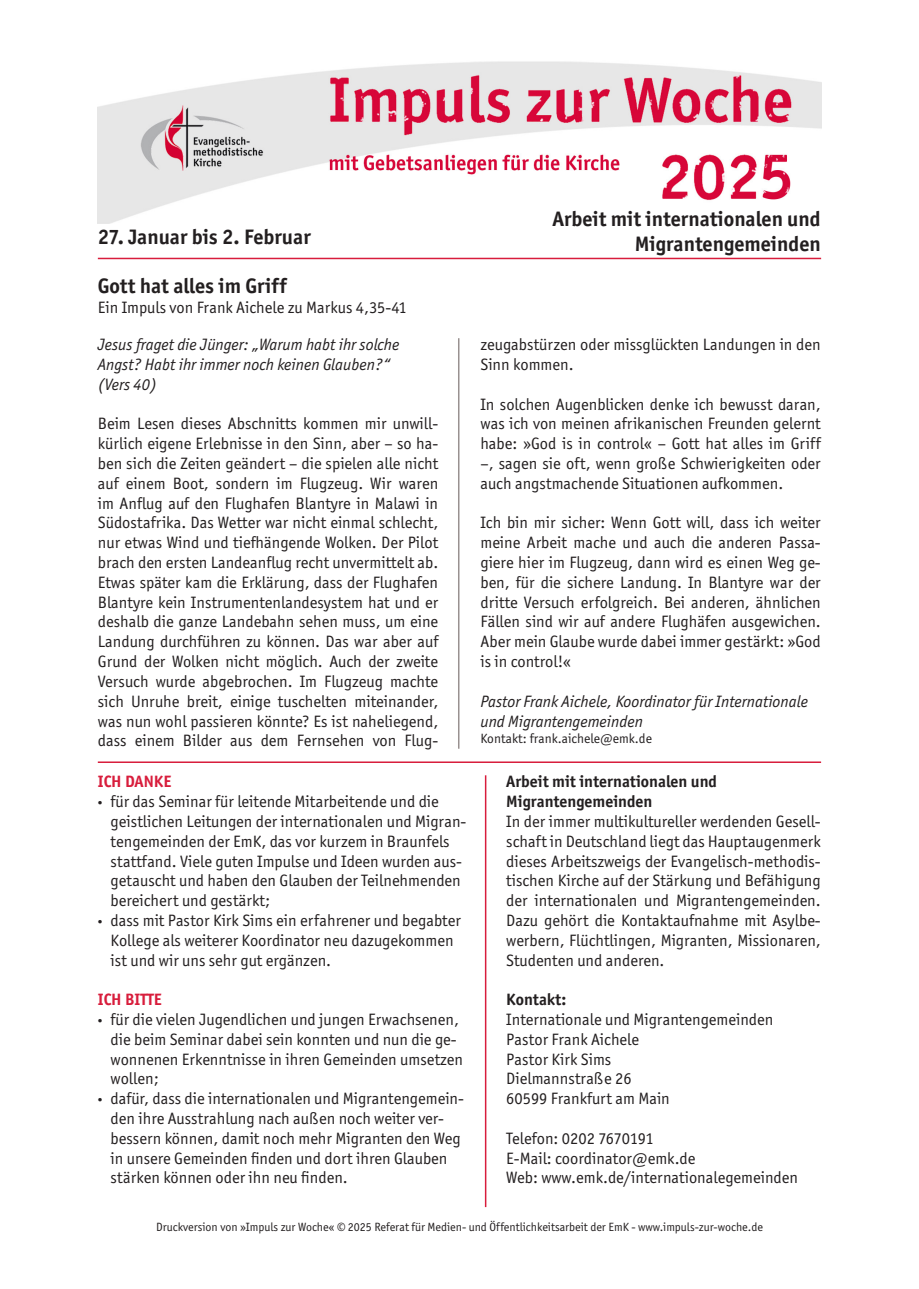
<style>
.page{position:relative;width:919px;height:1289px;background:#fff}
.page>*{position:absolute;margin:0;border:0;box-sizing:border-box;transform-origin:0 0}
.t1{font:700 21px "Officina Sans ITC Std";color:#231f20}
.t2{font:16.5px/19.8px "Officina Sans ITC Std";color:#231f20}
.t3{font:italic 16.5px/19.8px "Officina Sans ITC Std";color:#231f20}
.t4{font:700 16.5px "Officina Sans ITC Std";color:#231f20}
.t5{font:700 16.5px "Officina Sans ITC Std";color:#d81d3c}
.t6{font:13.5px "Officina Sans ITC Std";color:#231f20}
.t7{font:12px "Officina Sans ITC Std";color:#231f20}
.s1{font-family:"Myriad Pro"}
</style>
<div class="page">
<img style="left:98px;top:61px;width:723px;height:162px">
<hr style="left:98px;top:761px;width:723px;height:2px;background:#d81d3c">
<hr style="left:485px;top:775px;width:1px;height:431px;background:#d81d3c">
<hr style="left:98px;top:258px;width:723px;height:1px;background:#d81d3c">
<hr style="left:458px;top:338px;width:1px;height:410px;background:#999190">
<p class="t1" style="left:98px;top:224px;width:214px">27. Januar bis 2. Februar</p>
<p class="t1" style="left:98px;top:272px;width:190px">Gott hat alles im Griff</p>
<p class="t2" style="left:98px;top:297px;width:310px">Ein Impuls von Frank Aichele zu Markus 4,35-41</p>
<p class="t3" style="left:98px;top:335px;width:303px">Jesus fraget die Jünger: „Warum habt ihr solche<br>Angst? Habt ihr immer noch keinen Glauben?“</p>
<p class="t3" style="left:98px;top:374px;width:61px">(Vers 40)</p>
<p class="t2" style="left:98px;top:414px;width:342px;text-align:justify">Beim Lesen dieses Abschnitts kommen mir unwill&shy;kürlich eigene Erlebnisse in den Sinn, aber – so ha&shy;ben sich die Zeiten geändert – die spielen alle nicht auf einem Boot, sondern im Flugzeug. Wir waren im Anflug auf den Flughafen Blantyre in Malawi in Südostafrika. Das Wetter war nicht einmal schlecht, nur etwas Wind und tiefhängende Wolken. Der Pilot brach den ersten Landeanflug recht unvermittelt ab.<br>Etwas später kam die Erklärung, dass der Flughafen Blantyre kein Instrumentenlandesystem hat und er deshalb die ganze Landebahn sehen muss, um eine Landung durchführen zu können. Das war aber auf Grund der Wolken nicht möglich. Auch der zweite Versuch wurde abgebrochen. Im Flugzeug machte sich Unruhe breit, einige tuschelten miteinander, was nun wohl passieren könnte? Es ist naheliegend, dass einem Bilder aus dem Fernsehen von Flug-</p>
<p class="t1" style="left:552px;top:205px;width:270px">Arbeit mit internationalen und</p>
<p class="t1" style="left:634px;top:231px;width:187px">Migrantengemeinden</p>
<p class="t2" style="left:480px;top:334px;width:342px">zeugabstürzen oder missglückten Landungen in den<br>Sinn kommen.</p>
<p class="t2" style="left:480px;top:394px;width:342px;text-align:justify">In solchen Augenblicken denke ich bewusst daran, was ich von meinen afrikanischen Freunden gelernt habe: »God is in control« – Gott hat alles im Griff –, sagen sie oft, wenn große Schwierigkeiten oder auch angstmachende Situationen aufkommen.</p>
<p class="t2" style="left:480px;top:513px;width:342px;text-align:justify">Ich bin mir sicher: Wenn Gott will, dass ich weiter meine Arbeit mache und auch die anderen Passa&shy;giere hier im Flugzeug, dann wird es einen Weg ge&shy;ben, für die sichere Landung. In Blantyre war der dritte Versuch erfolgreich. Bei anderen, ähnlichen Fällen sind wir auf andere Flughäfen ausgewichen.<br>Aber mein Glaube wurde dabei immer gestärkt: »God is in control!«</p>
<p class="t3" style="left:480px;top:691px;width:329px">Pastor Frank Aichele, Koordinator für Internationale</p>
<p class="t3" style="left:480px;top:711px;width:164px">und Migrantengemeinden</p>
<p class="t6" style="left:480px;top:730px;width:173px">Kontakt: frank.aichele@emk.de</p>
<p class="t4" style="left:506px;top:771px;width:212px">Arbeit mit internationalen und</p>
<p class="t4" style="left:506px;top:791px;width:148px">Migrantengemeinden</p>
<p class="t2" style="left:506px;top:811px;width:316px;text-align:justify">In der immer multikultureller werdenden Gesell&shy;schaft in Deutschland liegt das Hauptaugenmerk dieses Arbeitszweigs der Evangelisch-methodis&shy;tischen Kirche auf der Stärkung und Befähigung der internationalen und Migrantengemeinden.<br>Dazu gehört die Kontaktaufnahme mit Asylbe&shy;werbern, Flüchtlingen, Migranten, Missionaren, Studenten und anderen.</p>
<p class="t4" style="left:506px;top:989px;width:61px">Kontakt:</p>
<p class="t2" style="left:506px;top:1009px;width:268px">Internationale und Migrantengemeinden</p>
<p class="t2" style="left:506px;top:1029px;width:134px">Pastor Frank Aichele</p>
<p class="t2" style="left:506px;top:1049px;width:106px">Pastor Kirk Sims</p>
<p class="t2" style="left:506px;top:1068px;width:127px">Dielmannstraße 26</p>
<p class="t2" style="left:506px;top:1088px;width:165px">60599 Frankfurt am Main</p>
<p class="t2" style="left:506px;top:1128px;width:149px">Telefon: 0202 7670191</p>
<p class="t2" style="left:506px;top:1148px;width:191px">E-Mail: coordinator@emk.de</p>
<p class="t2" style="left:506px;top:1167px;width:293px">Web: www.emk.de/internationalegemeinden</p>
<p class="t7" style="left:156px;top:1219px;width:608px">Druckversion von »Impuls zur Woche« © 2025 Referat für Medien- und Öffentlichkeitsarbeit der EmK - www.impuls-zur-woche.de</p>
<p class="t5" style="left:98px;top:771px;width:75px">ICH DANKE</p>
<p class="t2" style="left:111px;top:791px;width:357px;text-indent:-13px"><span class="s1">•</span> für das Seminar für leitende Mitarbeitende und die geistlichen Leitungen der internationalen und Migran&shy;tengemeinden der EmK, das vor kurzem in Braunfels stattfand. Viele guten Impulse und Ideen wurden aus&shy;getauscht und haben den Glauben der Teilnehmenden bereichert und gestärkt;</p>
<p class="t2" style="left:111px;top:910px;width:352px;text-indent:-13px"><span class="s1">•</span> dass mit Pastor Kirk Sims ein erfahrener und begabter<br>Kollege als weiterer Koordinator neu dazugekommen ist und wir uns sehr gut ergänzen.</p>
<p class="t5" style="left:98px;top:989px;width:65px">ICH BITTE</p>
<p class="t2" style="left:111px;top:1009px;width:354px;text-indent:-13px"><span class="s1">•</span> für die vielen Jugendlichen und jungen Erwachsenen, die beim Seminar dabei sein konnten und nun die ge&shy;wonnenen Erkenntnisse in ihren Gemeinden umsetzen wollen;</p>
<p class="t2" style="left:111px;top:1088px;width:355px;text-indent:-13px"><span class="s1">•</span> dafür, dass die internationalen und Migrantengemein&shy;den ihre Ausstrahlung nach außen noch weiter ver&shy;bessern können, damit noch mehr Migranten den Weg in unsere Gemeinden finden und dort ihren Glauben stärken können oder ihn neu finden.</p>
</div>
